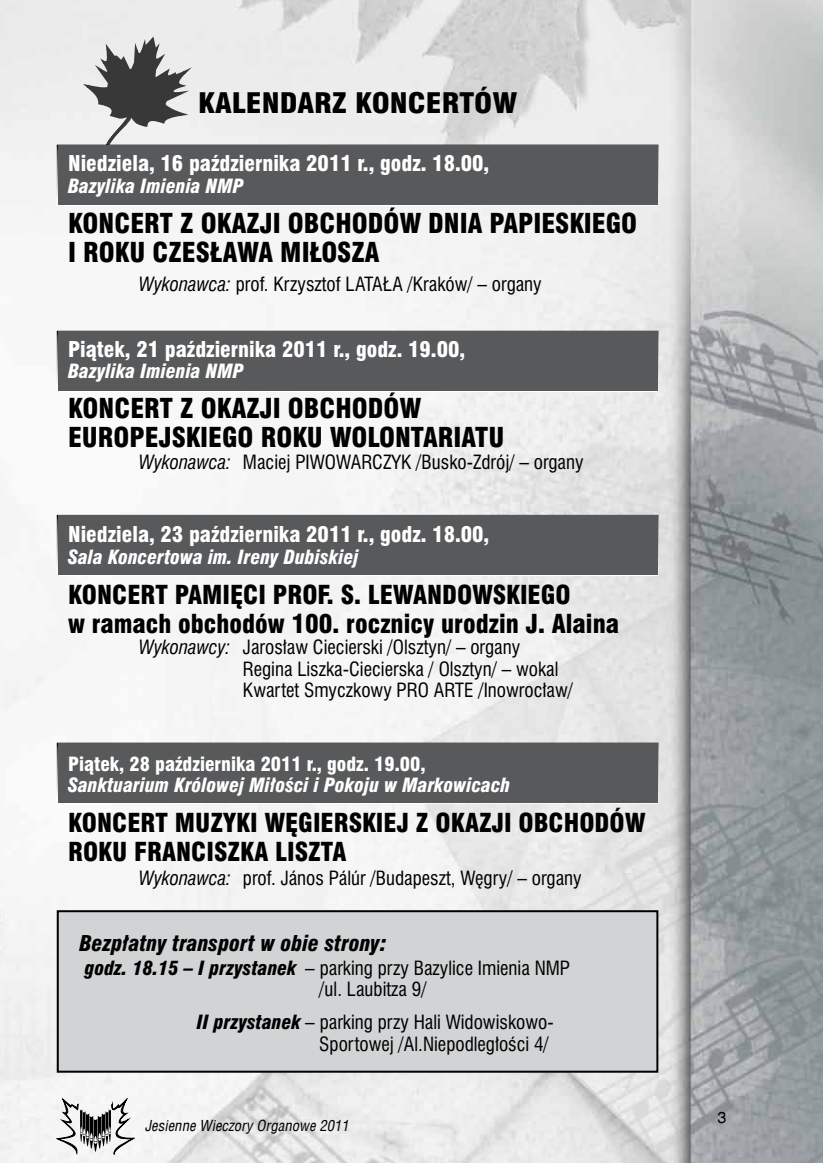
<style>
.page{position:relative;width:823px;height:1163px;background:#fff}
.page>*{position:absolute;margin:0;border:0;box-sizing:border-box;transform-origin:0 0}
.t1{font:26px "Swis 721 Blk Cn PL";color:#000;scale:1.1 1}
.t2{font:25.2px/28.8px "Swis 721 Blk Cn PL";color:#000}
.t3{font:24px/28.8px "Swis 721 Blk Cn PL";color:#000}
.t4{font:20px "Swis 721 Blk Cn PL";color:#fff}
.t5{font:italic 20px "Swis 721 Blk Cn PL";color:#000}
.t6{font:18px/21.6px "Swis 721 Cn PL";color:#000}
.t7{font:italic 18px "Swis 721 Blk Cn PL";color:#fff}
.t8{font:18px "Swis 721 Blk Cn PL";color:#fff}
.t9{font:16px "Switzerland";color:#000}
.t10{font:italic 14.8px "Switzerland Condensed";color:#000}
.s1{font-style:italic}
.s2{font-family:"Swis 721 Blk Cn PL";font-style:italic}
</style>
<div class="page">
<img style="left:0;top:0;width:822px;height:1162px">
<div style="left:58px;top:911px;width:599px;height:160px;background:#d1d3d4"></div>
<div style="left:57px;top:910px;width:601px;height:162px;border:2px solid #000"></div>
<svg style="left:82px;top:35px;width:111px;height:110px"></svg>
<div style="left:57px;top:145px;width:601px;height:61px;background:#58595b;border:2px solid #fff"></div>
<div style="left:57px;top:331px;width:601px;height:61px;background:#58595b;border:2px solid #fff"></div>
<div style="left:57px;top:515px;width:601px;height:61px;background:#58595b;border:2px solid #fff"></div>
<div style="left:57px;top:742px;width:601px;height:61px;background:#58595b"></div>
<svg style="left:57px;top:1098px;width:77px;height:55px"></svg>
<h1 class="t1" style="left:198px;top:87px;width:291px">KALENDARZ KONCERTÓW</h1>
<p class="t4" style="left:68px;top:151px;width:422px">Niedziela, 16 października 2011 r., godz. 18.00,</p>
<p class="t7" style="left:68px;top:174px;width:177px">Bazylika Imienia NMP</p>
<h2 class="t2" style="left:68px;top:209px;width:570px">KONCERT Z OKAZJI OBCHODÓW DNIA PAPIESKIEGO<br>I ROKU CZESŁAWA MIŁOSZA</h2>
<p class="t6" style="left:139px;top:273px;width:404px"><span class="s1">Wykonawca:</span> prof. Krzysztof LATAŁA /Kraków/ – organy</p>
<p class="t4" style="left:68px;top:336px;width:398px">Piątek, 21 października 2011 r., godz. 19.00,</p>
<p class="t7" style="left:68px;top:360px;width:177px">Bazylika Imienia NMP</p>
<h2 class="t2" style="left:68px;top:394px;width:437px">KONCERT Z OKAZJI OBCHODÓW<br>EUROPEJSKIEGO ROKU WOLONTARIATU</h2>
<p class="t6" style="left:139px;top:451px;width:446px"><span class="s1">Wykonawca:</span> Maciej PIWOWARCZYK /Busko-Zdrój/ – organy</p>
<p class="t4" style="left:68px;top:521px;width:422px">Niedziela, 23 października 2011 r., godz. 18.00,</p>
<p class="t7" style="left:68px;top:545px;width:292px">Sala Koncertowa im. Ireny Dubiskiej</p>
<h3 class="t3" style="left:68px;top:580px;width:552px">KONCERT PAMIĘCI PROF. S. LEWANDOWSKIEGO<br>w ramach obchodów 100. rocznicy urodzin J. Alaina</h3>
<p class="t6" style="left:243px;top:636px;width:331px;text-indent:-104px"><span class="s1">Wykonawcy:</span> Jarosław Ciecierski /Olsztyn/ – organy<br>Regina Liszka-Ciecierska / Olsztyn/ – wokal<br>Kwartet Smyczkowy PRO ARTE /Inowrocław/</p>
<p class="t8" style="left:68px;top:752px;width:358px">Piątek, 28 października 2011 r., godz. 19.00,</p>
<p class="t7" style="left:68px;top:773px;width:443px">Sanktuarium Królowej Miłości i Pokoju w Markowicach</p>
<h3 class="t3" style="left:68px;top:808px;width:578px">KONCERT MUZYKI WĘGIERSKIEJ Z OKAZJI OBCHODÓW<br>ROKU FRANCISZKA LISZTA</h3>
<p class="t6" style="left:139px;top:867px;width:444px"><span class="s1">Wykonawca:</span> prof. János Pálúr /Budapeszt, Węgry/ – organy</p>
<p class="t5" style="left:79px;top:929px;width:308px">Bezpłatny transport w obie strony:</p>
<p class="t6" style="left:319px;top:956px;width:252px;text-indent:-234px"><span class="s2">godz. 18.15 – I przystanek</span> – parking przy Bazylice Imienia NMP /ul. Laubitza 9/</p>
<p class="t6" style="left:197px;top:1011px;width:358px;text-align:right"><span class="s2">II przystanek</span> – parking przy Hali Widowiskowo-<br>Sportowej /Al.Niepodległości 4/</p>
<p class="t10" style="left:145px;top:1116px;width:206px">Jesienne Wieczory Organowe 2011</p>
<p class="t9" style="left:717px;top:1107px;width:10px">3</p>
</div>
